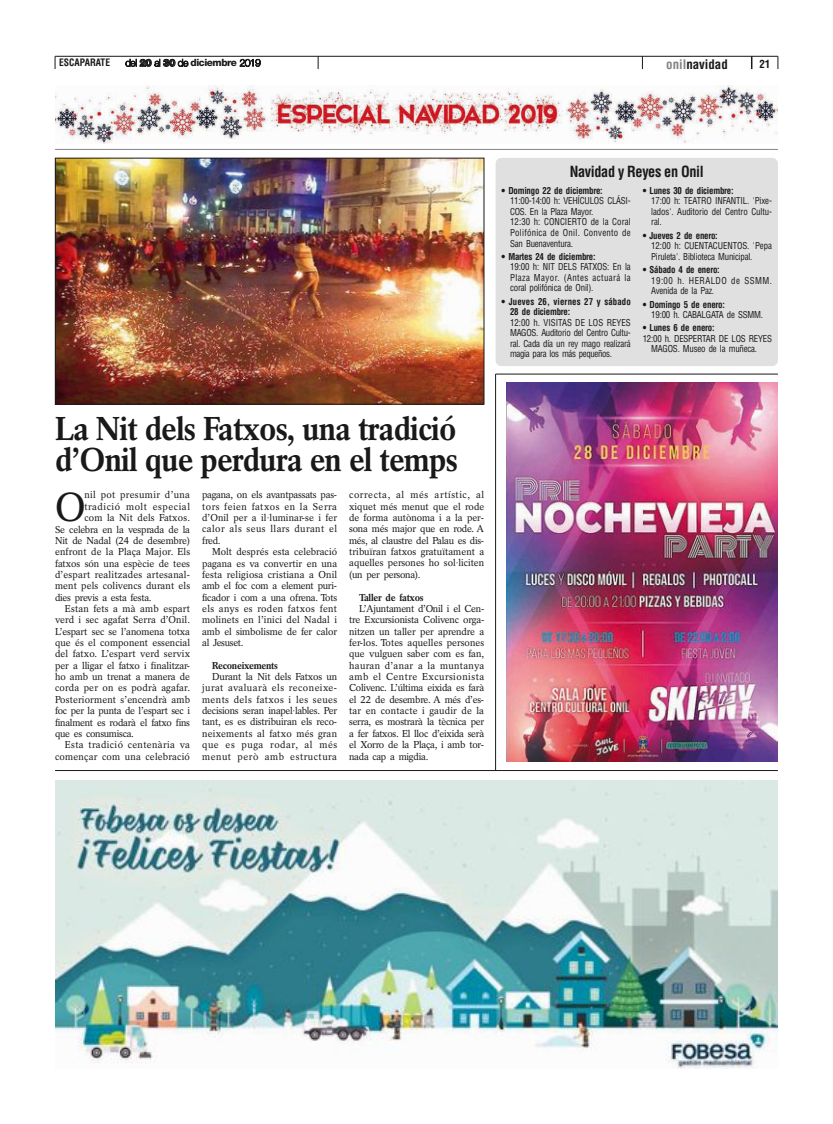
<style>
.page{position:relative;width:833px;height:1124px;background:#fff}
.page>*{position:absolute;margin:0;border:0;box-sizing:border-box;transform-origin:0 0}
.t1{font:40.5px "Rotation";color:#1a1818}
.t2{font:700 33px/31px "Rotation";letter-spacing:-.03em;color:#1a1818;scale:.95 1}
.t3{font:700 condensed 15px "Helvetica";letter-spacing:-.025em;color:#1a1818;scale:.95 1}
.t4{font:700 condensed 12.9px "Helvetica";color:#1a1818}
.t5{font:700 condensed 11px "Helvetica";color:#1a1818}
.t6{font:10px/11.4px "Rotation";letter-spacing:.005em;color:#1a1818;text-align:justify}
.t7{font:10px "Rotation";letter-spacing:-.03em;color:#1a1818}
.t8{font:10px "Rotation";letter-spacing:-.015em;color:#1a1818}
.t9{font:10px "Rotation";letter-spacing:-.025em;color:#1a1818}
.t10{font:700 10px "Rotation";letter-spacing:-.03em;color:#1a1818}
.t11{font:10px "Rotation";letter-spacing:-.02em;color:#1a1818}
.t12{font:800 10px "Helvetica Neue";letter-spacing:-.045em;color:#1a1818}
.t13{font:10px "Rotation";letter-spacing:.035em;color:#1a1818}
.t14{font:10px "Rotation";letter-spacing:.025em;color:#1a1818}
.t15{font:10px "Rotation";letter-spacing:.055em;color:#1a1818}
.t16{font:10px "Rotation";letter-spacing:.04em;color:#1a1818}
.t17{font:700 condensed 10px "Helvetica";color:#1a1818;scale:.95 1}
.t18{font:condensed 9.3px/10.5px "Helvetica";letter-spacing:-.025em;color:#1a1818;scale:.95 1}
.t19{font:700 condensed 9.3px "Helvetica";letter-spacing:-.025em;color:#1a1818;scale:.95 1}
.t20{font:700 condensed 9.3px/10.5px "Helvetica";letter-spacing:.01em;color:#1a1818;scale:.95 1}
.t21{font:condensed 9.3px/10.5px "Helvetica";letter-spacing:.05em;color:#1a1818;scale:.95 1}
.s1{font-weight:100}
.s2{color:#818386}
</style>
<div class="page">
<svg style="left:125px;top:59px;width:63px;height:8px"></svg>
<svg style="left:240px;top:59px;width:21px;height:8px"></svg>
<hr style="left:55px;top:56px;width:723px;height:1px;background:#1a1818">
<svg style="left:751px;top:56px;width:1px;height:13px"></svg>
<svg style="left:318px;top:56px;width:1px;height:13px"></svg>
<svg style="left:778px;top:56px;width:1px;height:13px"></svg>
<svg style="left:642px;top:56px;width:1px;height:13px"></svg>
<svg style="left:55px;top:56px;width:1px;height:13px"></svg>
<img style="left:55px;top:85px;width:723px;height:58px">
<hr style="left:55px;top:149px;width:723px;height:1px;background:#818386">
<img style="left:56px;top:780px;width:722px;height:288px">
<hr style="left:55px;top:770px;width:723px;height:1px;background:#1a1818">
<img style="left:507px;top:382px;width:271px;height:380px">
<hr style="left:496px;top:374px;width:282px;height:1px;background:#1a1818">
<hr style="left:495px;top:374px;width:1px;height:396px;background:#1a1818">
<div style="left:496px;top:158px;width:282px;height:208px;background:#e1e0e1;border-radius:6px"></div>
<img style="left:57px;top:160px;width:425px;height:242px">
<div style="left:55px;top:158px;width:429px;height:246px;border:1px solid #1a1818"></div>
<p class="t17" style="left:59px;top:57px;width:55px">ESCAPARATE</p>
<p class="t12" style="left:125px;top:57px;width:137px"><span class="s1">del</span> 20 <span class="s1">al</span> 30 <span class="s1">de</span> diciembre <span class="s1">2019</span></p>
<p class="t4" style="left:666px;top:56px;width:63px"><span class="s2">onil</span>navidad</p>
<p class="t5" style="left:759px;top:57px;width:12px">21</p>
<h3 class="t3" style="left:570px;top:162px;width:142px">Navidad y Reyes en Onil</h3>
<p class="t19" style="left:502px;top:185px;width:108px">• Domingo 22 de diciembre:</p>
<p class="t18" style="left:510px;top:196px;width:129px">11:00-14:00 h: VEHÍCULOS CLÁSI-<br>COS. En la Plaza Mayor.<br>12:30 h: CONCIERTO de la Coral<br>Polifónica de Onil. Convento de<br>San Buenaventura.</p>
<p class="t19" style="left:502px;top:251px;width:100px">• Martes 24 de diciembre:</p>
<p class="t18" style="left:510px;top:262px;width:129px;text-align:justify">19:00 h: NIT DELS FATXOS: En la Plaza Mayor. (Antes actuará la coral polifónica de Onil).</p>
<p class="t20" style="left:510px;top:296px;width:129px;text-indent:-9px">• Jueves 26, viernes 27 y sábado<br>28 de diciembre:</p>
<p class="t18" style="left:510px;top:317px;width:129px;text-align:justify">12:00 h. VISITAS DE LOS REYES MAGOS. Auditorio del Centro Cultu&shy;ral. Cada día un rey mago realizará magia para los más pequeños.</p>
<p class="t19" style="left:643px;top:185px;width:97px">• Lunes 30 de diciembre:</p>
<p class="t18" style="left:651px;top:196px;width:129px;text-align:justify">17:00 h: TEATRO INFANTIL. 'Pixe&shy;lados'. Auditorio del Centro Cultu&shy;ral.</p>
<p class="t19" style="left:643px;top:230px;width:80px">• Jueves 2 de enero:</p>
<p class="t18" style="left:651px;top:241px;width:129px">12:00 h: CUENTACUENTOS. 'Pepa<br>Piruleta'. Biblioteca Municipal.</p>
<p class="t19" style="left:643px;top:264px;width:83px">• Sábado 4 de enero:</p>
<p class="t21" style="left:651px;top:275px;width:129px">19:00 h. HERALDO de SSMM.<br>Avenida de la Paz.</p>
<p class="t19" style="left:643px;top:298px;width:88px">• Domingo 5 de enero:</p>
<p class="t18" style="left:651px;top:309px;width:119px">19:00 h. CABALGATA de SSMM.</p>
<p class="t19" style="left:643px;top:322px;width:77px">• Lunes 6 de enero:</p>
<p class="t18" style="left:651px;top:333px;width:129px;text-indent:-9px">12:00 h. DESPERTAR DE LOS REYES<br>MAGOS. Museo de la muñeca.</p>
<h2 class="t2" style="left:55px;top:413px;width:425px">La Nit dels Fatxos, una tradició d’Onil que perdura en el temps</h2>
<h1 class="t1" style="left:55px;top:483px;width:32px">O</h1>
<p class="t16" style="left:84px;top:489px;width:107px">nil pot presumir d’una</p>
<p class="t6" style="left:349px;top:489px;width:137px">correcta, al més artístic, al xiquet més menut que el rode de forma autònoma i a la per&shy;sona més major que en rode. A més, al claustre del Palau es dis&shy;tribuïran fatxos gratuïtament a aquelles persones ho sol·liciten (un per persona).</p>
<p class="t10" style="left:359px;top:591px;width:66px">Taller de fatxos</p>
<p class="t6" style="left:349px;top:603px;width:137px;text-indent:10px">L’Ajuntament d’Onil i el Cen&shy;tre Excursionista Colivenc orga&shy;nitzen un taller per aprendre a fer-los. Totes aquelles persones que vulguen saber com es fan, hauran d’anar a la muntanya amb el Centre Excursionista Colivenc. L’última eixida es farà el 22 de desembre. A més d’es&shy;tar en contacte i gaudir de la serra, es mostrarà la tècnica per a fer fatxos. El lloc d’eixida serà el Xorro de la Plaça, i amb tor&shy;nada cap a migdia.</p>
<p class="t6" style="left:202px;top:489px;width:137px">pagana, on els avantpassats pas&shy;tors feien fatxos en la Serra d’Onil per a il·luminar-se i fer calor als seus llars durant el fred.</p>
<p class="t6" style="left:202px;top:546px;width:137px;text-indent:10px">Molt després esta celebració pagana es va convertir en una festa religiosa cristiana a Onil amb el foc com a element puri&shy;ficador i com a una ofrena. Tots els anys es roden fatxos fent molinets en l’inici del Nadal i amb el simbolisme de fer calor al Jesuset.</p>
<p class="t10" style="left:212px;top:659px;width:67px">Reconeixements</p>
<p class="t6" style="left:202px;top:671px;width:137px;text-indent:10px">Durant la Nit dels Fatxos un jurat avaluarà els reconeixe&shy;ments dels fatxos i les seues decisions seran inapel·lables. Per tant, es es distribuiran els reco&shy;neixements al fatxo més gran que es puga rodar, al més menut però amb estructura</p>
<p class="t15" style="left:84px;top:500px;width:107px">tradició molt especial</p>
<p class="t6" style="left:84px;top:512px;width:107px">com la Nit dels Fatxos.</p>
<p class="t11" style="left:55px;top:523px;width:136px">Se celebra en la vesprada de la</p>
<p class="t8" style="left:55px;top:534px;width:136px">Nit de Nadal (24 de desembre)</p>
<p class="t6" style="left:55px;top:546px;width:137px">enfront de la Plaça Major. Els</p>
<p class="t6" style="left:55px;top:557px;width:136px">fatxos són una espècie de tees</p>
<p class="t6" style="left:55px;top:569px;width:137px">d’espart realitzades artesanal-</p>
<p class="t6" style="left:55px;top:580px;width:137px">ment pels colivencs durant els</p>
<p class="t7" style="left:55px;top:591px;width:98px">dies previs a esta festa.</p>
<p class="t6" style="left:65px;top:603px;width:127px">Estan fets a mà amb espart</p>
<p class="t6" style="left:55px;top:614px;width:137px">verd i sec agafat Serra d’Onil.</p>
<p class="t8" style="left:55px;top:625px;width:136px">L’espart sec se l’anomena totxa</p>
<p class="t6" style="left:55px;top:637px;width:137px">que és el component essencial</p>
<p class="t6" style="left:55px;top:648px;width:137px">del fatxo. L’espart verd servix</p>
<p class="t6" style="left:55px;top:659px;width:137px">per a lligar el fatxo i finalitzar-</p>
<p class="t6" style="left:55px;top:671px;width:137px">ho amb un trenat a manera de</p>
<p class="t6" style="left:55px;top:682px;width:137px">corda per on es podrà agafar.</p>
<p class="t6" style="left:55px;top:693px;width:137px">Posteriorment s’encendrà amb</p>
<p class="t7" style="left:55px;top:705px;width:137px">foc per la punta de l’espart sec i</p>
<p class="t9" style="left:55px;top:716px;width:137px">finalment es rodarà el fatxo fins</p>
<p class="t7" style="left:55px;top:727px;width:80px">que es consumisca.</p>
<p class="t13" style="left:65px;top:739px;width:127px">Esta tradició centenària va</p>
<p class="t14" style="left:55px;top:750px;width:136px">començar com una celebració</p>
</div>
